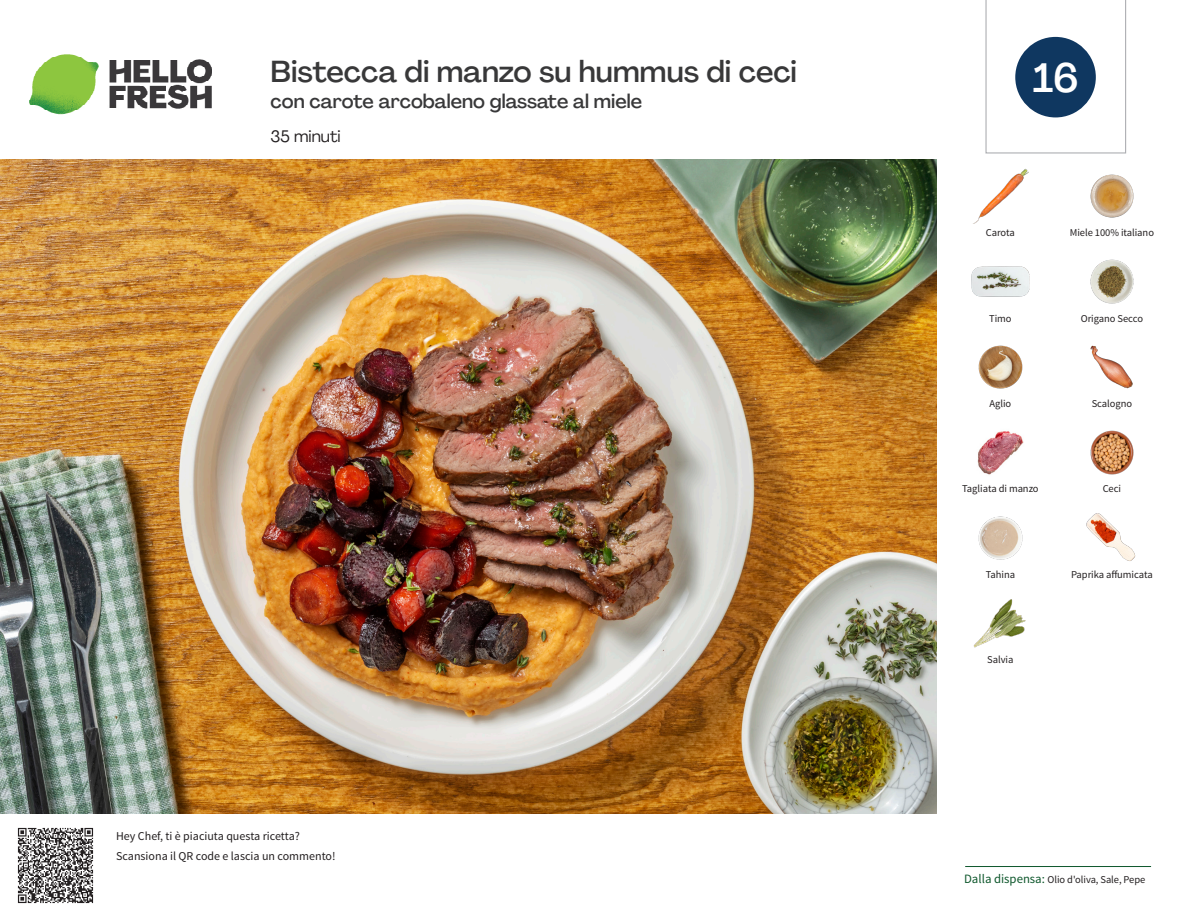
<style>
.page{position:relative;width:1188px;height:918px;background:#fff}
.page>*{position:absolute;margin:0;border:0;box-sizing:border-box;transform-origin:0 0}
._24_Recipe_Nr_Bag{font:500 40.5px "Agrandir";color:#fff}
._15_Titel_UK{font:500 30px "Agrandir";color:#383839}
._15_Titel_UK-2{font:500 19.5px "Agrandir";color:#383839}
._02_Box_Type{font:16.5px "Agrandir";color:#231f20}
._06_Before_Start{font:12px "Source Sans Pro";color:#231f20}
._18_FRONT_ingredients_UK{font:10.5px "Source Sans Pro";letter-spacing:-.005em;color:#231f20}
.t1{font:10.5px "Source Sans Variable";letter-spacing:-.005em;color:#231f20}
.s1{font-family:"Source Sans Pro";font-size:12.75px;color:#0e572c}
</style>
<div class="page">
<img style="left:30px;top:54px;width:181px;height:61px">
<hr style="left:965px;top:866px;width:186px;height:1px;background:#0e572c">
<img style="left:0;top:159px;width:936px;height:655px">
<img style="left:1090px;top:174px;width:44px;height:44px">
<img style="left:973px;top:168px;width:56px;height:56px">
<img style="left:1090px;top:259px;width:44px;height:45px">
<img style="left:972px;top:266px;width:57px;height:31px">
<img style="left:1090px;top:345px;width:43px;height:44px">
<img style="left:978px;top:345px;width:45px;height:44px">
<img style="left:1090px;top:430px;width:44px;height:45px">
<img style="left:977px;top:431px;width:47px;height:44px">
<img style="left:1086px;top:513px;width:50px;height:48px">
<img style="left:978px;top:516px;width:45px;height:44px">
<img style="left:973px;top:599px;width:53px;height:49px">
<img style="left:17px;top:827px;width:77px;height:77px">
<svg style="left:985px;top:0;width:141px;height:154px"></svg>
<p class="_15_Titel_UK" style="left:271px;top:53px;width:528px">Bistecca di manzo su hummus di ceci</p>
<p class="_15_Titel_UK-2" style="left:271px;top:89px;width:373px">con carote arcobaleno glassate al miele</p>
<p class="_02_Box_Type" style="left:271px;top:126px;width:72px">35 minuti</p>
<p class="_06_Before_Start" style="left:116px;top:829px;width:185px">Hey Chef, ti è piaciuta questa ricetta?</p>
<p class="_06_Before_Start" style="left:116px;top:848px;width:221px">Scansiona il QR code e lascia un commento!</p>
<p class="_24_Recipe_Nr_Bag" style="left:1033px;top:53px;width:47px">16</p>
<p class="_18_FRONT_ingredients_UK" style="left:986px;top:226px;width:31px">Carota</p>
<p class="_18_FRONT_ingredients_UK" style="left:1070px;top:226px;width:86px">Miele 100% italiano</p>
<p class="_18_FRONT_ingredients_UK" style="left:989px;top:312px;width:24px">Timo</p>
<p class="_18_FRONT_ingredients_UK" style="left:1081px;top:312px;width:64px">Origano Secco</p>
<p class="_18_FRONT_ingredients_UK" style="left:990px;top:397px;width:23px">Aglio</p>
<p class="_18_FRONT_ingredients_UK" style="left:1092px;top:397px;width:42px">Scalogno</p>
<p class="_18_FRONT_ingredients_UK" style="left:962px;top:482px;width:78px">Tagliata di manzo</p>
<p class="_18_FRONT_ingredients_UK" style="left:1103px;top:482px;width:20px">Ceci</p>
<p class="_18_FRONT_ingredients_UK" style="left:986px;top:568px;width:31px">Tahina</p>
<p class="_18_FRONT_ingredients_UK" style="left:1071px;top:568px;width:83px">Paprika affumicata</p>
<p class="_18_FRONT_ingredients_UK" style="left:987px;top:653px;width:28px">Salvia</p>
<p class="t1" style="left:964px;top:873px;width:183px"><span class="s1">Dalla dispensa:</span> Olio d'oliva, Sale, Pepe</p>
</div>
